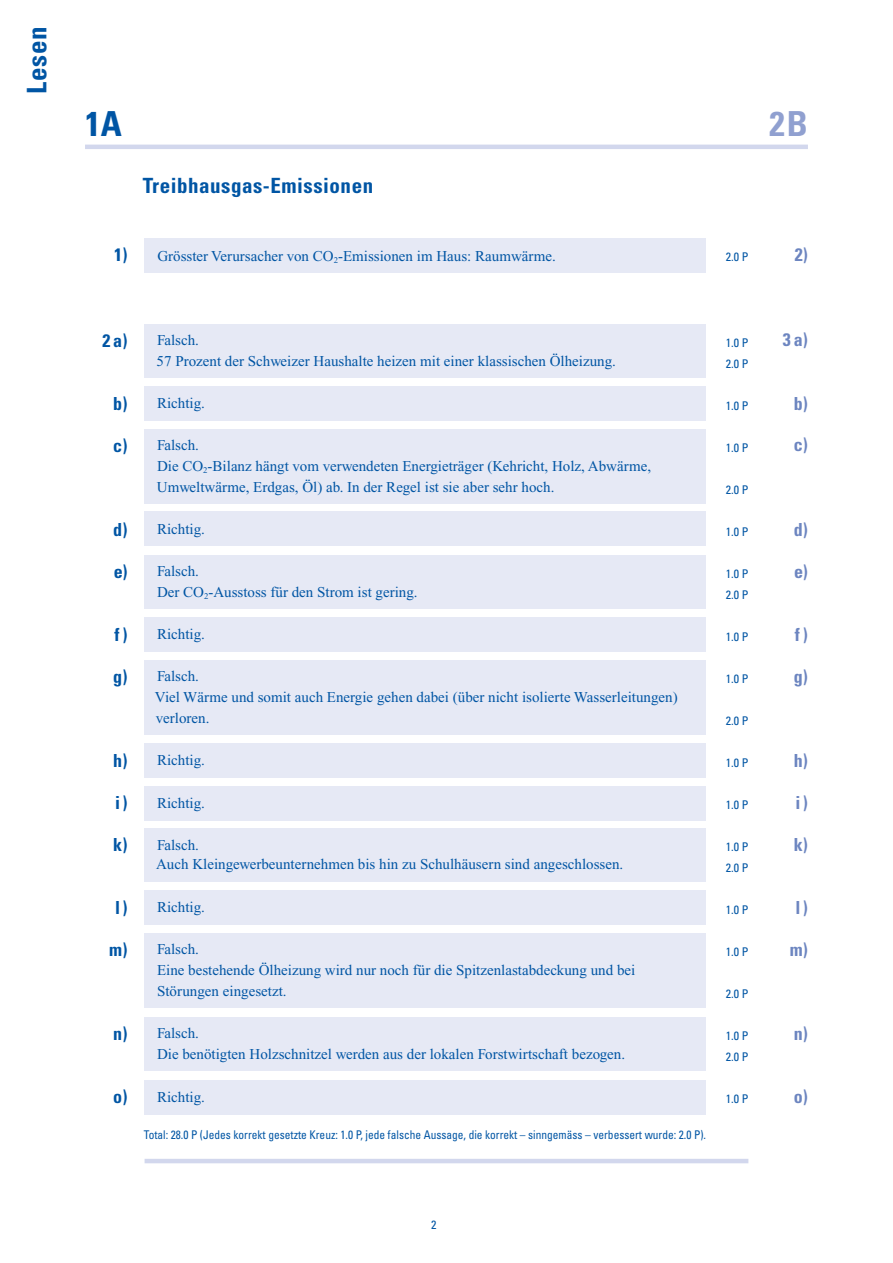
<style>
.page{position:relative;width:893px;height:1263px;background:#fff}
.page>*{position:absolute;margin:0;border:0;box-sizing:border-box;transform-origin:0 0}
.t1{font:700 condensed 34.5px "Univers";color:#0055a4}
.t2{font:700 condensed 34.5px "Univers";color:#90a0d0}
.t3{font:700 condensed 27px "Univers";letter-spacing:.025em;color:#0055a4}
.t4{font:700 condensed 21px "Univers";letter-spacing:.025em;color:#0055a4}
.t5{font:700 condensed 18px "Univers";color:#0055a4}
.t6{font:700 condensed 18px "Univers";color:#6c85c0}
.t7{font:15px/21px "Times New Roman";color:#0055a4}
.t8{font:condensed 12px "Univers";color:#0055a4;scale:.95 1}
.t9{font:condensed 12px/21px "Univers";color:#0055a4}
</style>
<div class="page">
<hr style="left:85px;top:145px;width:723px;height:4px;background:#d2d7ed">
<hr style="left:145px;top:1159px;width:603px;height:4px;background:#d2d7ed">
<div style="left:145px;top:238px;width:561px;height:34px;background:#e6e9f5"></div>
<div style="left:145px;top:828px;width:561px;height:53px;background:#e6e9f5"></div>
<div style="left:145px;top:660px;width:561px;height:74px;background:#e6e9f5"></div>
<div style="left:145px;top:890px;width:561px;height:34px;background:#e6e9f5"></div>
<div style="left:145px;top:555px;width:561px;height:53px;background:#e6e9f5"></div>
<div style="left:145px;top:743px;width:561px;height:34px;background:#e6e9f5"></div>
<div style="left:145px;top:324px;width:561px;height:53px;background:#e6e9f5"></div>
<div style="left:145px;top:386px;width:561px;height:34px;background:#e6e9f5"></div>
<div style="left:145px;top:786px;width:561px;height:34px;background:#e6e9f5"></div>
<div style="left:145px;top:933px;width:561px;height:74px;background:#e6e9f5"></div>
<div style="left:145px;top:1017px;width:561px;height:53px;background:#e6e9f5"></div>
<div style="left:145px;top:1080px;width:561px;height:34px;background:#e6e9f5"></div>
<div style="left:145px;top:512px;width:561px;height:34px;background:#e6e9f5"></div>
<div style="left:145px;top:617px;width:561px;height:34px;background:#e6e9f5"></div>
<div style="left:145px;top:429px;width:561px;height:74px;background:#e6e9f5"></div>
<h2 class="t3" style="left:20px;top:94px;width:69px;rotate:-90deg">Lesen</h2>
<h1 class="t1" style="left:85px;top:103px;width:38px">1A</h1>
<h1 class="t2" style="left:770px;top:103px;width:40px">2B</h1>
<h3 class="t4" style="left:143px;top:173px;width:232px">Treibhausgas-Emissionen</h3>
<p class="t5" style="left:114px;top:244px;width:15px">1)</p>
<p class="t7" style="left:157px;top:245px;width:400px">Grösster Verursacher von CO<sub>2</sub>-Emissionen im Haus: Raumwärme.</p>
<p class="t9" style="left:726px;top:246px;width:24px">2.0 P</p>
<p class="t5" style="left:103px;top:329px;width:27px">2a)</p>
<p class="t5" style="left:113px;top:392px;width:16px">b)</p>
<p class="t5" style="left:113px;top:434px;width:16px">c)</p>
<p class="t5" style="left:113px;top:518px;width:16px">d)</p>
<p class="t5" style="left:114px;top:560px;width:15px">e)</p>
<p class="t5" style="left:114px;top:623px;width:15px">f )</p>
<p class="t5" style="left:113px;top:665px;width:16px">g)</p>
<p class="t5" style="left:113px;top:749px;width:16px">h)</p>
<p class="t5" style="left:115px;top:791px;width:14px">i )</p>
<p class="t5" style="left:113px;top:833px;width:16px">k)</p>
<p class="t5" style="left:115px;top:896px;width:14px">l )</p>
<p class="t5" style="left:109px;top:938px;width:20px">m)</p>
<p class="t5" style="left:113px;top:1022px;width:16px">n)</p>
<p class="t5" style="left:113px;top:1085px;width:16px">o)</p>
<p class="t7" style="left:157px;top:330px;width:461px">Falsch.<br>57 Prozent der Schweizer Haushalte heizen mit einer klassischen Ölheizung.</p>
<p class="t7" style="left:157px;top:392px;width:49px">Richtig.</p>
<p class="t7" style="left:157px;top:435px;width:496px">Falsch.<br>Die CO<sub>2</sub>-Bilanz hängt vom verwendeten Energieträger (Kehricht, Holz, Abwärme,<br>Umweltwärme, Erdgas, Öl) ab. In der Regel ist sie aber sehr hoch.</p>
<p class="t7" style="left:157px;top:518px;width:49px">Richtig.</p>
<p class="t7" style="left:157px;top:561px;width:262px">Falsch.<br>Der CO<sub>2</sub>-Ausstoss für den Strom ist gering.</p>
<p class="t7" style="left:157px;top:623px;width:49px">Richtig.</p>
<p class="t7" style="left:155px;top:666px;width:524px">Falsch.<br>Viel Wärme und somit auch Energie gehen dabei (über nicht isolierte Wasserleitungen) verloren.</p>
<p class="t7" style="left:157px;top:749px;width:49px">Richtig.</p>
<p class="t7" style="left:157px;top:792px;width:49px">Richtig.</p>
<p class="t7" style="left:156px;top:835px;width:469px;line-height:19.5px">Falsch.<br>Auch Kleingewerbeunternehmen bis hin zu Schulhäusern sind angeschlossen.</p>
<p class="t7" style="left:157px;top:896px;width:49px">Richtig.</p>
<p class="t7" style="left:157px;top:939px;width:480px">Falsch.<br>Eine bestehende Ölheizung wird nur noch für die Spitzenlastabdeckung und bei<br>Störungen eingesetzt.</p>
<p class="t7" style="left:157px;top:1022px;width:470px">Falsch.<br>Die benötigten Holzschnitzel werden aus der lokalen Forstwirtschaft bezogen.</p>
<p class="t7" style="left:157px;top:1087px;width:49px">Richtig.</p>
<p class="t8" style="left:144px;top:1127px;width:593px">Total: 28.0 P (Jedes korrekt gesetzte Kreuz: 1.0 P, jede falsche Aussage, die korrekt – sinngemäss – verbessert wurde: 2.0 P).</p>
<p class="t9" style="left:726px;top:331px;width:24px">1.0 P<br>2.0 P</p>
<p class="t9" style="left:726px;top:394px;width:24px">1.0 P</p>
<p class="t9" style="left:726px;top:436px;width:24px">1.0 P</p>
<p class="t9" style="left:726px;top:478px;width:24px">2.0 P</p>
<p class="t9" style="left:726px;top:520px;width:24px">1.0 P</p>
<p class="t9" style="left:726px;top:562px;width:24px">1.0 P<br>2.0 P</p>
<p class="t9" style="left:726px;top:625px;width:24px">1.0 P</p>
<p class="t9" style="left:726px;top:667px;width:24px">1.0 P</p>
<p class="t9" style="left:726px;top:709px;width:24px">2.0 P</p>
<p class="t9" style="left:726px;top:751px;width:24px">1.0 P</p>
<p class="t9" style="left:726px;top:793px;width:24px">1.0 P</p>
<p class="t9" style="left:726px;top:835px;width:24px">1.0 P<br>2.0 P</p>
<p class="t9" style="left:726px;top:898px;width:24px">1.0 P</p>
<p class="t9" style="left:726px;top:940px;width:24px">1.0 P</p>
<p class="t9" style="left:726px;top:982px;width:24px">2.0 P</p>
<p class="t9" style="left:726px;top:1024px;width:24px">1.0 P<br>2.0 P</p>
<p class="t9" style="left:726px;top:1087px;width:24px">1.0 P</p>
<p class="t9" style="left:431px;top:1213px;width:7px">2</p>
<p class="t6" style="left:795px;top:244px;width:15px">2)</p>
<p class="t6" style="left:783px;top:329px;width:27px">3a)</p>
<p class="t6" style="left:794px;top:392px;width:16px">b)</p>
<p class="t6" style="left:794px;top:434px;width:16px">c)</p>
<p class="t6" style="left:794px;top:518px;width:16px">d)</p>
<p class="t6" style="left:794px;top:560px;width:15px">e)</p>
<p class="t6" style="left:795px;top:623px;width:15px">f )</p>
<p class="t6" style="left:794px;top:665px;width:16px">g)</p>
<p class="t6" style="left:794px;top:749px;width:16px">h)</p>
<p class="t6" style="left:796px;top:791px;width:14px">i )</p>
<p class="t6" style="left:794px;top:833px;width:16px">k)</p>
<p class="t6" style="left:796px;top:896px;width:14px">l )</p>
<p class="t6" style="left:790px;top:938px;width:20px">m)</p>
<p class="t6" style="left:794px;top:1022px;width:16px">n)</p>
<p class="t6" style="left:794px;top:1085px;width:16px">o)</p>
</div>
